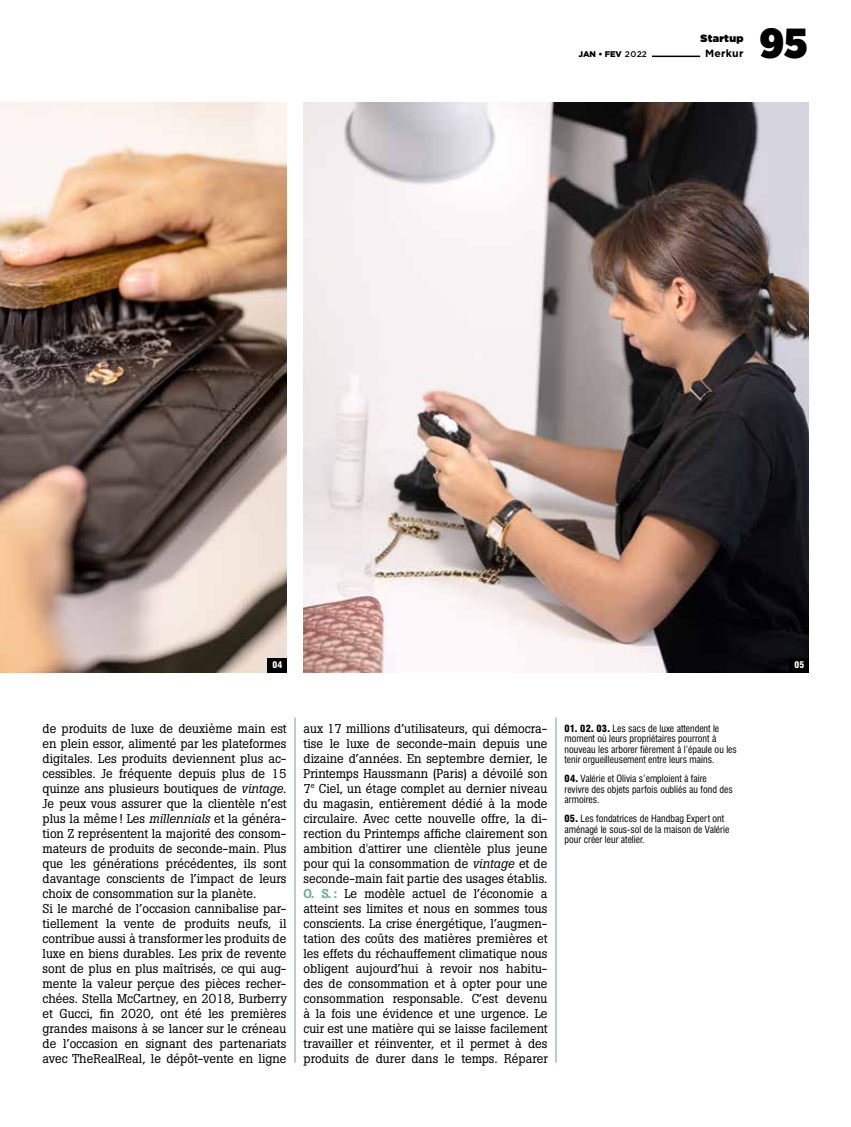
<style>
.page{position:relative;width:851px;height:1127px;background:#fff}
.page>*{position:absolute;margin:0;border:0;box-sizing:border-box;transform-origin:0 0}
.t1{font:900 42px "Gotham Narrow";color:#000}
.t2{font:12.75px/15px "Boton Pro";color:#000}
.t3{font:10.5px "Gotham Ultra";letter-spacing:.03em;color:#000}
.t4{font:700 10.5px "Gotham";letter-spacing:.025em;color:#000}
.t5{font:condensed 9.75px/10.5px "Swiss 721 BT";color:#000}
.t6{font:900 condensed 9px "Swiss 721 BT";color:#fff}
.t7{font:900 8.25px "Gotham";color:#000}
.s1{font-weight:500}
.s2{font-style:italic}
.s3{font-weight:500;color:#6ba593}
.s4{font-weight:900}
</style>
<div class="page">
<hr style="left:652px;top:56px;width:48px;height:1px;background:#000">
<hr style="left:294px;top:718px;width:1px;height:345px;background:#6ba593">
<hr style="left:555px;top:718px;width:1px;height:345px;background:#6ba593">
<img style="left:0;top:102px;width:286px;height:571px">
<img style="left:303px;top:102px;width:505px;height:571px">
<div style="left:789px;top:658px;width:19px;height:15px;background:#000"></div>
<div style="left:267px;top:658px;width:19px;height:15px;background:#000"></div>
<p class="t3" style="left:700px;top:33px;width:44px">Startup</p>
<p class="t7" style="left:578px;top:50px;width:70px">JAN • FEV <span class="s1">2022</span></p>
<p class="t4" style="left:705px;top:48px;width:40px">Merkur</p>
<h1 class="t1" style="left:759px;top:14px;width:49px">95</h1>
<p class="t6" style="left:272px;top:660px;width:11px">04</p>
<p class="t6" style="left:794px;top:660px;width:11px">05</p>
<p class="t2" style="left:43px;top:721px;width:246px">de produits de luxe de deuxième main est en plein essor, alimenté par les plateformes digitales. Les produits deviennent plus ac&shy;cessibles. Je fréquente depuis plus de 15 quinze ans plusieurs boutiques de <span class="s2">vintage</span>.<br>Je peux vous assurer que la clientèle n’est plus la même! Les <span class="s2">millennials</span> et la généra&shy;tion Z représentent la majorité des consom&shy;mateurs de produits de seconde-main. Plus que les générations précédentes, ils sont davantage conscients de l’impact de leurs choix de consommation sur la planète.<br>Si le marché de l’occasion cannibalise par&shy;tiellement la vente de produits neufs, il contribue aussi à transformer les produits de luxe en biens durables. Les prix de revente sont de plus en plus maîtrisés, ce qui aug&shy;mente la valeur perçue des pièces recher&shy;chées. Stella McCartney, en 2018, Burberry et Gucci, fin 2020, ont été les premières grandes maisons à se lancer sur le créneau de l’occasion en signant des partenariats avec TheRealReal, le dépôt-vente en ligne</p>
<p class="t2" style="left:303px;top:720px;width:246px;text-align:justify">aux 17 millions d’utilisateurs, qui démocra&shy;tise le luxe de seconde-main depuis une dizaine d’années. En septembre dernier, le Printemps Haussmann (Paris) a dévoilé son 7<sup>e</sup> Ciel, un étage complet au dernier niveau du magasin, entièrement dédié à la mode circulaire. Avec cette nouvelle offre, la di&shy;rection du Printemps affiche clairement son ambition d'attirer une clientèle plus jeune pour qui la consommation de <span class="s2">vintage</span> et de seconde-main fait partie des usages établis.<br><span class="s3">O. S.:</span> Le modèle actuel de l’économie a atteint ses limites et nous en sommes tous conscients. La crise énergétique, l’augmen&shy;tation des coûts des matières premières et les effets du réchauffement climatique nous obligent aujourd’hui à revoir nos habitu&shy;des de consommation et à opter pour une consommation responsable. C’est devenu à la fois une évidence et une urgence. Le cuir est une matière qui se laisse facilement travailler et réinventer, et il permet à des produits de durer dans le temps. Réparer</p>
<p class="t5" style="left:564px;top:723px;width:174px"><span class="s4">01. 02. 03.</span> Les sacs de luxe attendent le moment où leurs propriétaires pourront à nouveau les arborer fièrement à l’épaule ou les tenir orgueilleusement entre leurs mains.</p>
<p class="t5" style="left:564px;top:773px;width:170px"><span class="s4">04.</span> Valérie et Olivia s’emploient à faire revivre des objets parfois oubliés au fond des armoires.</p>
<p class="t5" style="left:564px;top:813px;width:166px"><span class="s4">05.</span> Les fondatrices de Handbag Expert ont aménagé le sous-sol de la maison de Valérie pour créer leur atelier.</p>
</div>
